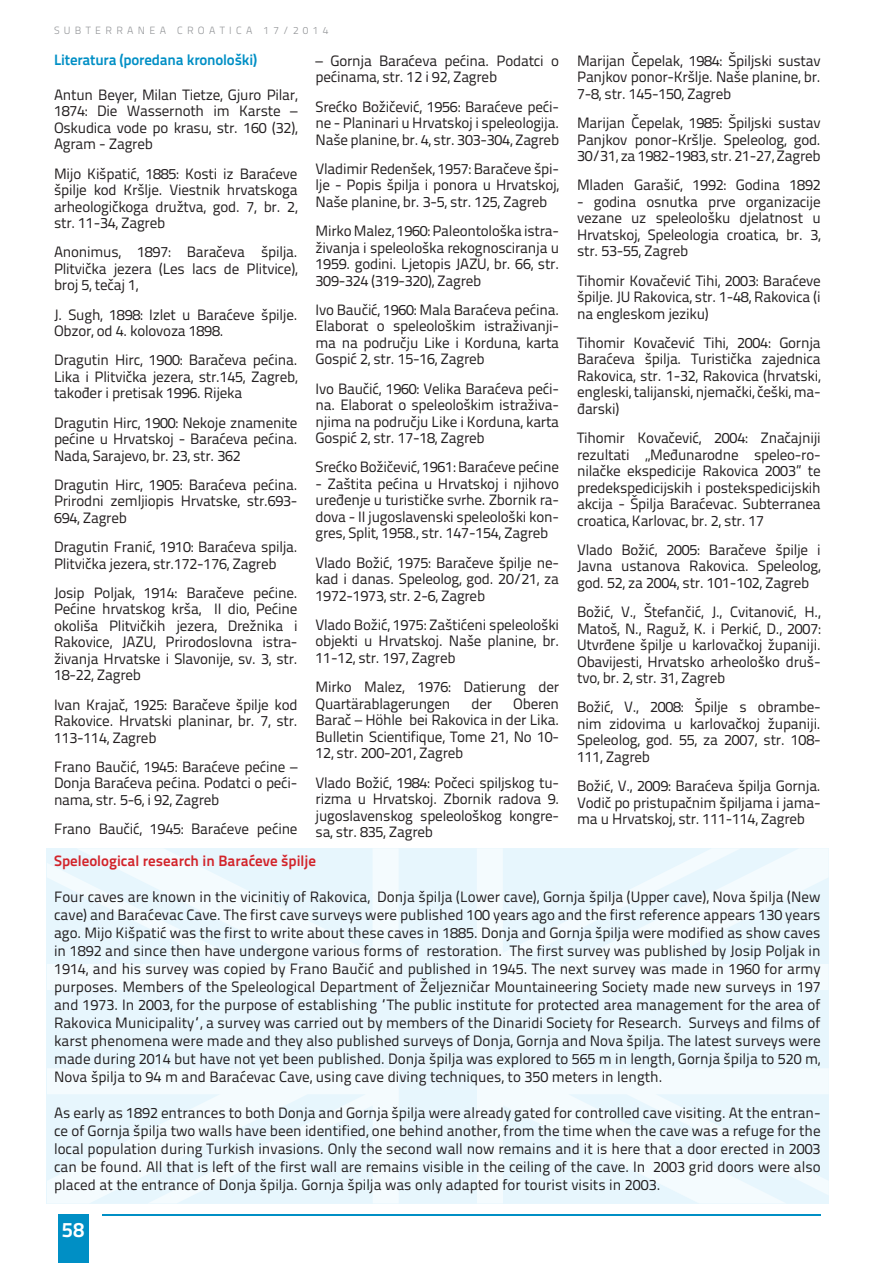
<style>
.page{position:relative;width:893px;height:1263px;background:#fff}
.page>*{position:absolute;margin:0;border:0;box-sizing:border-box;transform-origin:0 0}
.t1{font:21px "Titillium Maps 29 L 800 wt";color:#fff}
.t2{font:15px/16.5px "Titillium Text 22 L 400 wt";letter-spacing:-.015em;color:#231f20;text-align:justify}
.t3{font:15px "Titillium Text 22 L 800 wt";color:#d2232a}
.t4{font:15px "Titillium Text 22 L 800 wt";letter-spacing:-.015em;color:#008fc5}
.t5{font:10.5px "Titillium Text 22 L 250 wt";letter-spacing:.41em;color:#939598}
</style>
<div class="page">
<div style="left:58px;top:1214px;width:30px;height:49px;background:#008fc5"></div>
<hr style="left:102px;top:1214px;width:719px;height:1px;background:#008fc5">
<svg style="left:47px;top:848px;width:782px;height:355px;fill:#e7f6fd"></svg>
<p class="t5" style="left:54px;top:23px;width:276px">SUBTERRANEA CROATICA 17/2014</p>
<p class="t4" style="left:54px;top:48px;width:204px">Literatura (poredana kronološki)</p>
<p class="t2" style="left:54px;top:85px;width:245px">Antun Beyer, Milan Tietze, Gjuro Pilar, 1874: Die Wassernoth im Karste – Oskudica vode po krasu, str. 160 (32), Agram - Zagreb</p>
<p class="t2" style="left:54px;top:164px;width:245px">Mijo Kišpatić, 1885: Kosti iz Baraćeve špilje kod Kršlje. Viestnik hrvatskoga arheologičkoga družtva, god. 7, br. 2, str. 11-34, Zagreb</p>
<p class="t2" style="left:54px;top:243px;width:245px">Anonimus, 1897: Baračeva špilja.<br>Plitvička jezera (Les lacs de Plitvice), broj 5, tečaj 1,</p>
<p class="t2" style="left:54px;top:305px;width:245px">J. Sugh, 1898: Izlet u Baraćeve špilje.<br>Obzor, od 4. kolovoza 1898.</p>
<p class="t2" style="left:54px;top:351px;width:245px">Dragutin Hirc, 1900: Baračeva pećina.<br>Lika i Plitvička jezera, str.145, Zagreb, također i pretisak 1996. Rijeka</p>
<p class="t2" style="left:54px;top:413px;width:245px">Dragutin Hirc, 1900: Nekoje znamenite pećine u Hrvatskoj - Baraćeva pećina.<br>Nada, Sarajevo, br. 23, str. 362</p>
<p class="t2" style="left:54px;top:475px;width:245px">Dragutin Hirc, 1905: Baraćeva pećina.<br>Prirodni zemljiopis Hrvatske, str.693- 694, Zagreb</p>
<p class="t2" style="left:54px;top:538px;width:245px">Dragutin Franić, 1910: Baraćeva spilja.<br>Plitvička jezera, str.172-176, Zagreb</p>
<p class="t2" style="left:54px;top:583px;width:245px">Josip Poljak, 1914: Baračeve pećine.<br>Pećine hrvatskog krša, II dio, Pećine okoliša Plitvičkih jezera, Drežnika i Rakovice, JAZU, Prirodoslovna istra&shy;živanja Hrvatske i Slavonije, sv. 3, str.<br>18-22, Zagreb</p>
<p class="t2" style="left:54px;top:695px;width:245px">Ivan Krajač, 1925: Baračeve špilje kod Rakovice. Hrvatski planinar, br. 7, str.<br>113-114, Zagreb</p>
<p class="t2" style="left:54px;top:757px;width:245px">Frano Baučić, 1945: Baraćeve pećine – Donja Baraćeva pećina. Podatci o peći&shy;nama, str. 5-6, i 92, Zagreb</p>
<p class="t2" style="left:54px;top:820px;width:245px">Frano Baučić, 1945: Baraćeve pećine</p>
<p class="t2" style="left:316px;top:52px;width:245px">– Gornja Baraćeva pećina. Podatci o pećinama, str. 12 i 92, Zagreb</p>
<p class="t2" style="left:316px;top:97px;width:245px">Srećko Božičević, 1956: Baraćeve peći&shy;ne - Planinari u Hrvatskoj i speleologija.<br>Naše planine, br. 4, str. 303-304, Zagreb</p>
<p class="t2" style="left:316px;top:160px;width:245px">Vladimir Redenšek, 1957: Baračeve špi&shy;lje - Popis špilja i ponora u Hrvatskoj, Naše planine, br. 3-5, str. 125, Zagreb</p>
<p class="t2" style="left:316px;top:222px;width:245px">Mirko Malez, 1960: Paleontološka istra&shy;živanja i speleološka rekognosciranja u 1959. godini. Ljetopis JAZU, br. 66, str.<br>309-324 (319-320), Zagreb</p>
<p class="t2" style="left:316px;top:301px;width:245px">Ivo Baučić, 1960: Mala Baraćeva pećina.<br>Elaborat o speleološkim istraživanji&shy;ma na području Like i Korduna, karta Gospić 2, str. 15-16, Zagreb</p>
<p class="t2" style="left:316px;top:379px;width:245px">Ivo Baučić, 1960: Velika Baraćeva peći&shy;na. Elaborat o speleološkim istraživa&shy;njima na području Like i Korduna, karta Gospić 2, str. 17-18, Zagreb</p>
<p class="t2" style="left:316px;top:458px;width:245px">Srećko Božičević, 1961: Baraćeve pećine</p>
<p class="t2" style="left:316px;top:475px;width:245px">- Zaštita pećina u Hrvatskoj i njihovo uređenje u turističke svrhe. Zbornik ra&shy;dova - II jugoslavenski speleološki kon&shy;gres, Split, 1958., str. 147-154, Zagreb</p>
<p class="t2" style="left:316px;top:553px;width:245px">Vlado Božić, 1975: Baračeve špilje ne&shy;kad i danas. Speleolog, god. 20/21, za 1972-1973, str. 2-6, Zagreb</p>
<p class="t2" style="left:316px;top:616px;width:245px">Vlado Božić, 1975: Zaštićeni speleološki objekti u Hrvatskoj. Naše planine, br.<br>11-12, str. 197, Zagreb</p>
<p class="t2" style="left:316px;top:678px;width:245px">Mirko Malez, 1976: Datierung der<br>Quartärablagerungen</p>
<p class="t2" style="left:316px;top:694px;width:245px;text-indent:198px">Oberen Barač – Höhle bei Rakovica in der Lika.<br>Bulletin Scientifique, Tome 21, No 10- 12, str. 200-201, Zagreb</p>
<p class="t2" style="left:316px;top:773px;width:245px">Vlado Božić, 1984: Počeci spiljskog tu&shy;rizma u Hrvatskoj. Zbornik radova 9. jugoslavenskog speleološkog kongre&shy;sa, str. 835, Zagreb</p>
<p class="t2" style="left:472px;top:694px;width:22px">der</p>
<p class="t2" style="left:577px;top:52px;width:245px">Marijan Čepelak, 1984: Špiljski sustav Panjkov ponor-Kršlje. Naše planine, br.<br>7-8, str. 145-150, Zagreb</p>
<p class="t2" style="left:577px;top:114px;width:245px">Marijan Čepelak, 1985: Špiljski sustav Panjkov ponor-Kršlje. Speleolog, god.<br>30/31, za 1982-1983, str. 21-27, Zagreb</p>
<p class="t2" style="left:577px;top:176px;width:245px">Mladen Garašić, 1992: Godina 1892</p>
<p class="t2" style="left:577px;top:193px;width:245px">- godina osnutka prve organizacije vezane uz speleološku djelatnost u Hrvatskoj, Speleologia croatica, br. 3, str. 53-55, Zagreb</p>
<p class="t2" style="left:577px;top:271px;width:245px">Tihomir Kovačević Tihi, 2003: Baraćeve špilje. JU Rakovica, str. 1-48, Rakovica (i na engleskom jeziku)</p>
<p class="t2" style="left:577px;top:334px;width:245px">Tihomir Kovačević Tihi, 2004: Gornja Baraćeva špilja. Turistička zajednica Rakovica, str. 1-32, Rakovica (hrvatski, engleski, talijanski, njemački, češki, ma&shy;đarski)</p>
<p class="t2" style="left:577px;top:429px;width:245px">Tihomir Kovačević, 2004: Značajniji rezultati „Međunarodne speleo-ro&shy;nilačke ekspedicije Rakovica 2003” te predekspedicijskih i postekspedicijskih akcija - Špilja Baraćevac. Subterranea croatica, Karlovac, br. 2, str. 17</p>
<p class="t2" style="left:577px;top:541px;width:245px">Vlado Božić, 2005: Baračeve špilje i Javna ustanova Rakovica. Speleolog, god. 52, za 2004, str. 101-102, Zagreb</p>
<p class="t2" style="left:577px;top:603px;width:245px">Božić, V., Štefančić, J., Cvitanović, H., Matoš, N., Raguž, K. i Perkić, D., 2007:<br>Utvrđene špilje u karlovačkoj županiji.<br>Obavijesti, Hrvatsko arheološko druš&shy;tvo, br. 2, str. 31, Zagreb</p>
<p class="t2" style="left:577px;top:698px;width:245px">Božić, V., 2008: Špilje s obrambe&shy;nim zidovima u karlovačkoj županiji.<br>Speleolog, god. 55, za 2007, str. 108- 111, Zagreb</p>
<p class="t2" style="left:577px;top:777px;width:245px">Božić, V., 2009: Baraćeva špilja Gornja.<br>Vodič po pristupačnim špiljama i jama&shy;ma u Hrvatskoj, str. 111-114, Zagreb</p>
<p class="t3" style="left:54px;top:849px;width:263px">Speleological research in Baraćeve špilje</p>
<p class="t2" style="left:54px;top:887px;width:768px;line-height:18px">Four caves are known in the vicinitiy of Rakovica, Donja špilja (Lower cave), Gornja špilja (Upper cave), Nova špilja (New cave) and Baraćevac Cave. The first cave surveys were published 100 years ago and the first reference appears 130 years ago. Mijo Kišpatić was the first to write about these caves in 1885. Donja and Gornja špilja were modified as show caves in 1892 and since then have undergone various forms of restoration. The first survey was published by Josip Poljak in 1914, and his survey was copied by Frano Baučić and published in 1945. The next survey was made in 1960 for army purposes. Members of the Speleological Department of Željezničar Mountaineering Society made new surveys in 197 and 1973. In 2003, for the purpose of establishing “The public institute for protected area management for the area of Rakovica Municipality“, a survey was carried out by members of the Dinaridi Society for Research. Surveys and films of karst phenomena were made and they also published surveys of Donja, Gornja and Nova špilja. The latest surveys were made during 2014 but have not yet been published. Donja špilja was explored to 565 m in length, Gornja špilja to 520 m, Nova špilja to 94 m and Baraćevac Cave, using cave diving techniques, to 350 meters in length.</p>
<p class="t2" style="left:54px;top:1103px;width:768px;line-height:18px">As early as 1892 entrances to both Donja and Gornja špilja were already gated for controlled cave visiting. At the entran&shy;ce of Gornja špilja two walls have been identified, one behind another, from the time when the cave was a refuge for the local population during Turkish invasions. Only the second wall now remains and it is here that a door erected in 2003 can be found. All that is left of the first wall are remains visible in the ceiling of the cave. In 2003 grid doors were also placed at the entrance of Donja špilja. Gornja špilja was only adapted for tourist visits in 2003.</p>
<h1 class="t1" style="left:62px;top:1213px;width:24px">58</h1>
</div>
